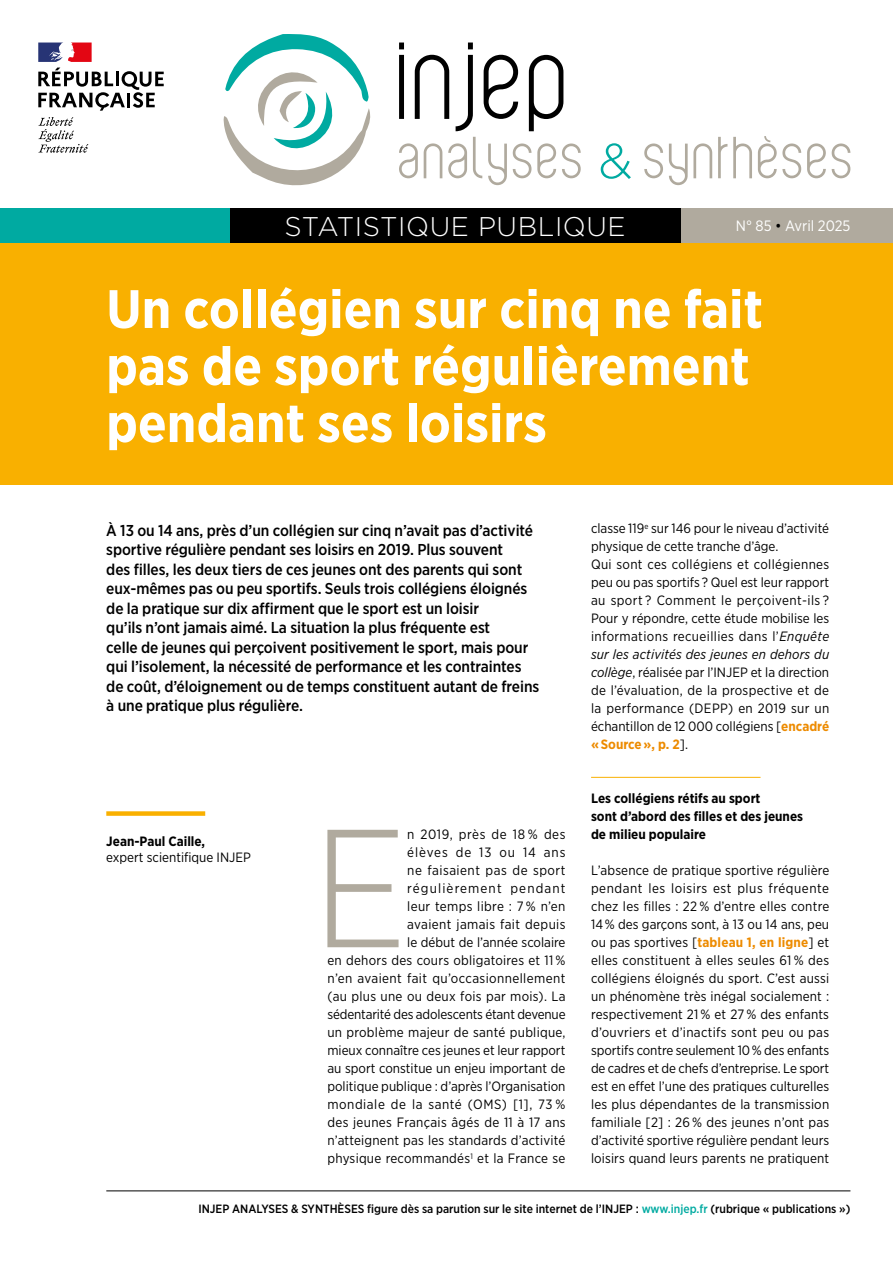
<style>
.page{position:relative;width:893px;height:1263px;background:#fff}
.page>*{position:absolute;margin:0;border:0;box-sizing:border-box;transform-origin:0 0}
.t1{font:300 167.85px "Gotham Narrow";color:#b0aa9e}
.t2{font:700 54px/57px "Gotham Narrow";color:#fff}
.t3{font:300 27px "Gotham";letter-spacing:.02em;color:#fff}
.t4{font:500 15.75px/19.5px "Gotham Narrow";letter-spacing:-.005em;color:#000}
.t5{font:15px "Gotham Narrow";color:#fff}
.t6{font:13.5px/18px "Gotham Narrow";letter-spacing:.01em;color:#000;text-align:right}
.t7{font:700 13.5px/18px "Gotham Narrow";color:#000}
.t8{font:500 12px "Gotham Narrow";color:#000}
.s1{color:#000}
.s2{font-style:italic}
.s3{font-weight:700;color:#ed8b00}
.s4{color:#00aaa1}
</style>
<div class="page">
<div style="left:0;top:242px;width:893px;height:243px;background:#f9b000"></div>
<div style="left:680px;top:208px;width:213px;height:34px;background:#b0aa9e"></div>
<svg style="left:38px;top:68px;width:126px;height:43px"></svg>
<svg style="left:38px;top:117px;width:50px;height:36px"></svg>
<svg style="left:38px;top:43px;width:54px;height:19px"></svg>
<svg style="left:223px;top:34px;width:148px;height:152px"></svg>
<svg style="left:399px;top:43px;width:5px;height:76px"></svg>
<svg style="left:415px;top:55px;width:34px;height:64px"></svg>
<svg style="left:456px;top:43px;width:17px;height:88px"></svg>
<svg style="left:484px;top:55px;width:34px;height:64px"></svg>
<svg style="left:529px;top:55px;width:34px;height:76px"></svg>
<svg style="left:644px;top:136px;width:206px;height:49px"></svg>
<svg style="left:601px;top:143px;width:30px;height:36px"></svg>
<svg style="left:399px;top:137px;width:182px;height:48px"></svg>
<div style="left:0;top:208px;width:234px;height:34px;background:#00aaa1"></div>
<hr style="left:106px;top:1190px;width:744px;height:1px;background:#000">
<div style="left:230px;top:208px;width:450px;height:34px;background:#000"></div>
<hr style="left:591px;top:777px;width:169px;height:1px;background:#f9b000">
<div style="left:106px;top:811px;width:99px;height:5px;background:#f9b000"></div>
<h3 class="t3" style="left:284px;top:210px;width:343px">STATISTIQUE PUBLIQUE</h3>
<p class="t5" style="left:736px;top:216px;width:116px">N° 85 <span class="s1">•</span> Avril 2025</p>
<h2 class="t2" style="left:106px;top:280px;width:658px">Un collégien sur cinq ne fait pas de sport régulièrement pendant ses loisirs</h2>
<p class="t4" style="left:106px;top:520px;width:435px">À 13 ou 14 ans, près d’un collégien sur cinq n’avait pas d’activité sportive régulière pendant ses loisirs en 2019. Plus souvent<br>des filles, les deux tiers de ces jeunes ont des parents qui sont eux-mêmes pas ou peu sportifs. Seuls trois collégiens éloignés de la pratique sur dix affirment que le sport est un loisir<br>qu’ils n’ont jamais aimé. La situation la plus fréquente est<br>celle de jeunes qui perçoivent positivement le sport, mais pour qui l’isolement, la nécessité de performance et les contraintes de coût, d’éloignement ou de temps constituent autant de freins à une pratique plus régulière.</p>
<p class="t7" style="left:106px;top:832px;width:100px">Jean-Paul Caille,</p>
<p class="t6" style="left:106px;top:848px;width:146px">expert scientifique INJEP</p>
<p class="t6" style="left:327px;top:825px;width:240px">n 2019, près de 18 % des<br>élèves de 13 ou 14 ans<br>ne faisaient pas de sport régulièrement pendant<br>leur temps libre : 7 % n’en<br>avaient jamais fait depuis<br>le début de l’année scolaire<br>en dehors des cours obligatoires et 11 % n’en avaient fait qu’occasionnellement (au plus une ou deux fois par mois). La sédentarité des adolescents étant devenue un problème majeur de santé publique, mieux connaître ces jeunes et leur rapport au sport constitue un enjeu important de politique publique : d’après l’Organisation mondiale de la santé (OMS) [1], 73 % des jeunes Français âgés de 11 à 17 ans n’atteignent pas les standards d’activité physique recommandés<sup>1</sup> et la France se</p>
<h1 class="t1" style="left:312px;top:785px;width:96px">E</h1>
<p class="t6" style="left:591px;top:519px;width:240px;text-align:left">classe 119<sup>e</sup> sur 146 pour le niveau d’activité physique de cette tranche d’âge.<br>Qui sont ces collégiens et collégiennes peu ou pas sportifs ? Quel est leur rapport au sport ? Comment le perçoivent-ils ?<br>Pour y répondre, cette étude mobilise les informations recueillies dans l’<span class="s2">Enquête sur les activités des jeunes en dehors du collège</span>, réalisée par l’INJEP et la direction de l’évaluation, de la prospective et de la performance (DEPP) en 2019 sur un échantillon de 12 000 collégiens [<span class="s3">encadré « Source », p. 2</span>].</p>
<p class="t7" style="left:591px;top:789px;width:214px">Les collégiens rétifs au sport<br>sont d’abord des filles et des jeunes de milieu populaire</p>
<p class="t6" style="left:591px;top:861px;width:240px;text-align:justify">L’absence de pratique sportive régulière pendant les loisirs est plus fréquente chez les filles : 22 % d’entre elles contre 14 % des garçons sont, à 13 ou 14 ans, peu ou pas sportives [<span class="s3">tableau 1, en ligne</span>] et elles constituent à elles seules 61 % des collégiens éloignés du sport. C’est aussi un phénomène très inégal socialement : respectivement 21 % et 27 % des enfants d’ouvriers et d’inactifs sont peu ou pas sportifs contre seulement 10 % des enfants de cadres et de chefs d’entreprise. Le sport est en effet l’une des pratiques culturelles les plus dépendantes de la transmission familiale [2] : 26 % des jeunes n’ont pas d’activité sportive régulière pendant leurs loisirs quand leurs parents ne pratiquent</p>
<p class="t8" style="left:198px;top:1201px;width:654px">INJEP ANALYSES &amp; SYNTHÈSES figure dès sa parution sur le site internet de l’INJEP : <span class="s4">www.injep.fr</span> (rubrique « publications »)</p>
</div>
